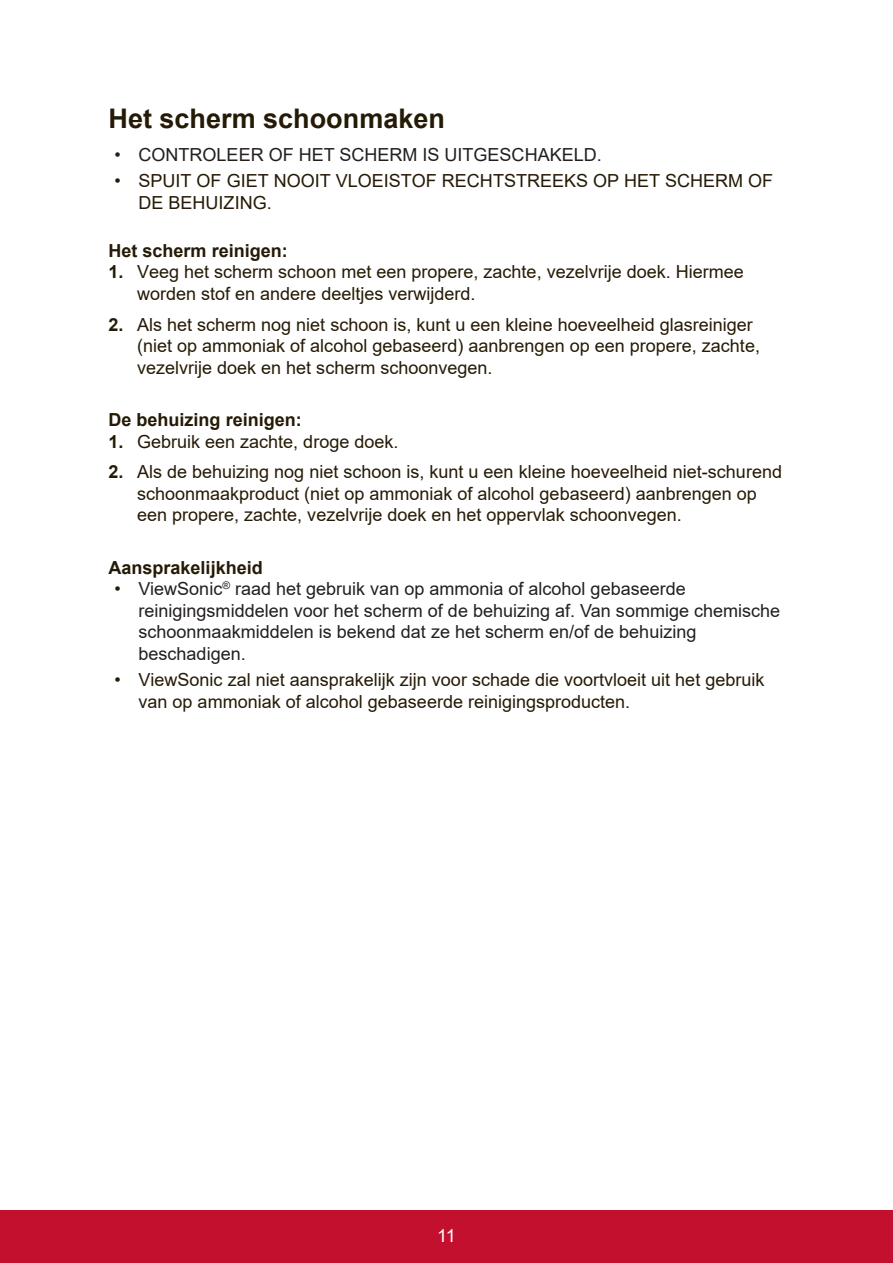
<style>
.page{position:relative;width:893px;height:1263px;background:#fff}
.page>*{position:absolute;margin:0;border:0;box-sizing:border-box;transform-origin:0 0}
.Heading_18{font:700 27px "Arial";color:#251a05}
.t1{font:18px/21.6px "Arial";color:#251a05}
.t2{font:18px/21.6px "Arial";color:#231f20}
.Body{font:700 18px "Arial";color:#251a05}
.t3{font:18px "Arial";color:#fff}
.s1{font-weight:700}
.s2{color:#251a05}
</style>
<div class="page">
<div style="left:0;top:1210px;width:892px;height:53px;background:#c3102f"></div>
<p class="Heading_18" style="left:108px;top:99px;width:338px">Het scherm schoonmaken</p>
<p class="t2" style="left:114px;top:144px;width:488px">• CONTROLEER OF HET SCHERM IS UITGESCHAKELD.</p>
<p class="t1" style="left:138px;top:170px;width:636px;text-indent:-24px">• SPUIT OF GIET NOOIT VLOEISTOF RECHTSTREEKS OP HET SCHERM OF<br>DE BEHUIZING.</p>
<p class="Body" style="left:108px;top:238px;width:181px">Het scherm reinigen:</p>
<p class="t1" style="left:137px;top:261px;width:608px;text-indent:-28px"><span class="s1">1.</span> Veeg het scherm schoon met een propere, zachte, vezelvrije doek. Hiermee worden stof en andere deeltjes verwijderd.</p>
<p class="t1" style="left:137px;top:313px;width:624px;text-indent:-28px"><span class="s1">2.</span> Als het scherm nog niet schoon is, kunt u een kleine hoeveelheid glasreiniger (niet op ammoniak of alcohol gebaseerd) aanbrengen op een propere, zachte, vezelvrije doek en het scherm schoonvegen.</p>
<p class="Body" style="left:108px;top:407px;width:195px">De behuizing reinigen:</p>
<p class="t1" style="left:108px;top:430px;width:291px"><span class="s1">1.</span> Gebruik een zachte, droge doek.</p>
<p class="t1" style="left:137px;top:461px;width:646px;text-indent:-28px"><span class="s1">2.</span> Als de behuizing nog niet schoon is, kunt u een kleine hoeveelheid niet-schurend schoonmaakproduct (niet op ammoniak of alcohol gebaseerd) aanbrengen op een propere, zachte, vezelvrije doek en het oppervlak schoonvegen.</p>
<p class="Body" style="left:108px;top:554px;width:156px">Aansprakelijkheid</p>
<p class="t2" style="left:138px;top:578px;width:642px;text-indent:-24px"><span class="s2">•</span> ViewSonic<sup>®</sup> raad het gebruik van op ammonia of alcohol gebaseerde reinigingsmiddelen voor het scherm of de behuizing af. Van sommige chemische schoonmaakmiddelen is bekend dat ze het scherm en/of de behuizing beschadigen.</p>
<p class="t1" style="left:138px;top:669px;width:627px;text-indent:-24px">• ViewSonic zal niet aansprakelijk zijn voor schade die voortvloeit uit het gebruik van op ammoniak of alcohol gebaseerde reinigingsproducten.</p>
<p class="t3" style="left:437px;top:1223px;width:20px">11</p>
</div>
